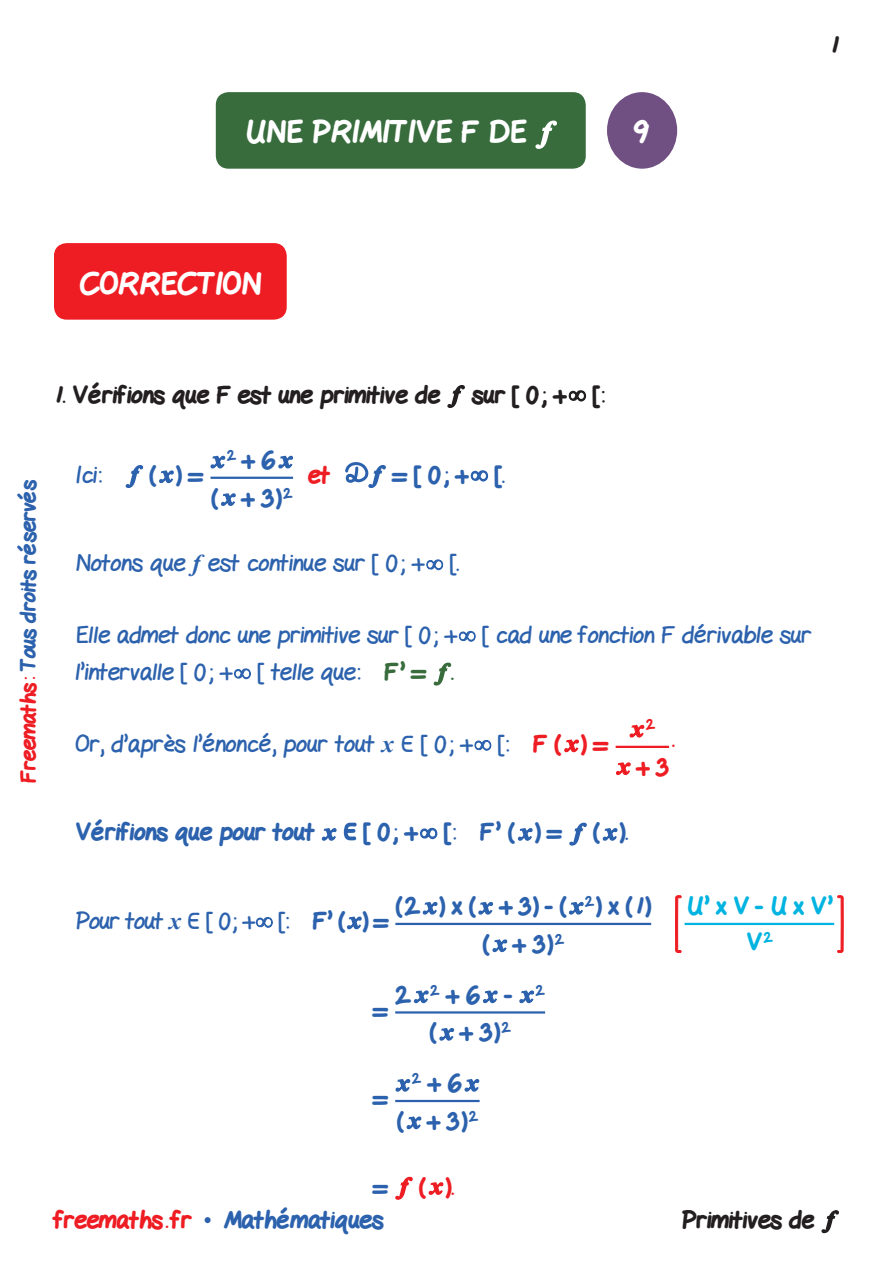
<style>
.page{position:relative;width:893px;height:1263px;background:#fff}
.page>*{position:absolute;margin:0;border:0;box-sizing:border-box;transform-origin:0 0}
.t1{font:800 30px "Gel Pen";color:#fff}
.Texte-corr{font:24px/37.5px "Gel Pen";letter-spacing:-.005em;color:#2c62ad}
.Texte-corr-2{font:800 24px "Gel Pen";color:#2c62ad}
.Texte-Ennonce{font:800 24px "Gel Pen";color:#231f20}
.Texte{font:800 24px "Gel Pen";color:#2c62ad}
.Texte-corr-3{font:24px "Gel Pen";letter-spacing:-.025em;color:#2c62ad}
.Texte-2{font:800 24px "Gel Pen";color:#00b3e0}
.Texte-corr-4{font:800 24px "Gel Pen";color:#ee1d23}
.Texte-3{font:800 24px "Gel Pen";color:#ee1d23}
.t2{font:800 21px "Gel Pen";letter-spacing:-.01em;color:#2c62ad}
.Texte-4{font:800 13.95px "Gel Pen";color:#ee1d23}
.s1{color:#ee1d23}
.s2{font-family:"Times New Roman";font-weight:700;font-style:italic}
.s3{font-weight:800;color:#386c3d}
.s4{color:#386c3d}
.s5{font-weight:800;color:#ee1d23}
.s6{font-weight:800}
.s7{font-family:"Times New Roman";font-weight:400}
</style>
<div class="page">
<div style="left:54px;top:243px;width:233px;height:77px;background:#ee1d23;border-radius:13px"></div>
<div style="left:607px;top:92px;width:70px;height:77px;background:#704f83;border-radius:50%"></div>
<div style="left:216px;top:92px;width:370px;height:77px;background:#386c3d;border-radius:13px"></div>
<svg style="left:535px;top:120px;width:22px;height:29px"></svg>
<svg style="left:447px;top:385px;width:18px;height:23px"></svg>
<svg style="left:568px;top:390px;width:19px;height:12px"></svg>
<svg style="left:125px;top:465px;width:19px;height:23px"></svg>
<svg style="left:159px;top:470px;width:15px;height:14px"></svg>
<hr style="left:210px;top:477px;width:83px;height:2px;background:#2c62ad">
<svg style="left:210px;top:455px;width:16px;height:14px"></svg>
<svg style="left:278px;top:455px;width:16px;height:14px"></svg>
<svg style="left:221px;top:493px;width:15px;height:13px"></svg>
<svg style="left:345px;top:462px;width:41px;height:26px"></svg>
<svg style="left:470px;top:470px;width:19px;height:12px"></svg>
<svg style="left:426px;top:559px;width:17px;height:11px"></svg>
<svg style="left:459px;top:631px;width:17px;height:11px"></svg>
<svg style="left:234px;top:668px;width:17px;height:11px"></svg>
<svg style="left:433px;top:662px;width:19px;height:24px"></svg>
<svg style="left:474px;top:740px;width:18px;height:11px"></svg>
<svg style="left:564px;top:739px;width:15px;height:14px"></svg>
<hr style="left:616px;top:746px;width:53px;height:2px;background:#ee1d23">
<svg style="left:629px;top:724px;width:16px;height:14px"></svg>
<svg style="left:616px;top:762px;width:15px;height:13px"></svg>
<svg style="left:321px;top:822px;width:36px;height:19px"></svg>
<svg style="left:420px;top:827px;width:18px;height:13px"></svg>
<svg style="left:517px;top:828px;width:16px;height:13px"></svg>
<svg style="left:569px;top:822px;width:18px;height:24px"></svg>
<svg style="left:602px;top:828px;width:16px;height:13px"></svg>
<svg style="left:256px;top:917px;width:17px;height:11px"></svg>
<svg style="left:347px;top:916px;width:15px;height:14px"></svg>
<hr style="left:395px;top:923px;width:256px;height:2px;background:#2c62ad">
<svg style="left:422px;top:902px;width:16px;height:13px"></svg>
<svg style="left:478px;top:901px;width:16px;height:14px"></svg>
<svg style="left:569px;top:902px;width:15px;height:13px"></svg>
<svg style="left:492px;top:939px;width:16px;height:14px"></svg>
<svg style="left:675px;top:895px;width:7px;height:58px"></svg>
<hr style="left:685px;top:923px;width:149px;height:2px;background:#00b3e0">
<svg style="left:837px;top:895px;width:7px;height:58px"></svg>
<hr style="left:395px;top:1011px;width:150px;height:2px;background:#2c62ad">
<svg style="left:413px;top:990px;width:16px;height:14px"></svg>
<svg style="left:483px;top:990px;width:15px;height:14px"></svg>
<svg style="left:519px;top:990px;width:16px;height:14px"></svg>
<svg style="left:439px;top:1028px;width:16px;height:13px"></svg>
<hr style="left:395px;top:1100px;width:85px;height:2px;background:#2c62ad">
<svg style="left:395px;top:1079px;width:16px;height:13px"></svg>
<svg style="left:464px;top:1079px;width:16px;height:13px"></svg>
<svg style="left:406px;top:1116px;width:16px;height:14px"></svg>
<svg style="left:395px;top:1176px;width:18px;height:24px"></svg>
<svg style="left:428px;top:1182px;width:16px;height:13px"></svg>
<svg style="left:821px;top:1210px;width:18px;height:24px"></svg>
<p class="t1" style="left:245px;top:109px;width:283px">UNE PRIMITIVE F DE</p>
<p class="t1" style="left:634px;top:109px;width:16px">9</p>
<p class="Texte-Ennonce" style="left:830px;top:26px;width:10px">1</p>
<p class="t1" style="left:80px;top:260px;width:183px">CORRECTION</p>
<p class="t2" style="left:12px;top:783px;width:305px;rotate:-90deg"><span class="s1">Freemaths:</span> Tous droits réservés</p>
<p class="Texte-Ennonce" style="left:54px;top:376px;width:388px">1. Vérifions que F est une primitive de</p>
<p class="Texte-Ennonce" style="left:472px;top:376px;width:134px">sur [ 0; + [:</p>
<p class="Texte" style="left:227px;top:441px;width:50px"><sup>2</sup> + 6</p>
<p class="Texte" style="left:211px;top:479px;width:83px">( + 3)<sup>2</sup></p>
<p class="Texte-corr" style="left:75px;top:453px;width:28px">Ici:</p>
<p class="Texte-corr-2" style="left:149px;top:456px;width:56px">( ) =</p>
<p class="Texte-corr-4" style="left:308px;top:456px;width:24px">et</p>
<p class="Texte-corr-2" style="left:393px;top:456px;width:113px">= [ 0; + [.</p>
<p class="Texte-corr" style="left:75px;top:542px;width:385px">Notons que <span class="s2">f</span> est continue sur [ 0 ; + [.</p>
<p class="Texte-corr" style="left:75px;top:613px;width:737px">Elle admet donc une primitive sur [ 0; + [ cad une fonction F dérivable sur l’intervalle [ 0; + [ telle que: <span class="s3">F’ =</span> <span class="s4">.</span></p>
<p class="Texte-corr" style="left:75px;top:722px;width:535px">Or, d’après l’énoncé, pour tout <span class="s2">x</span> ı [ 0; + [: <span class="s5">F ( ) =</span></p>
<p class="Texte-4" style="left:646px;top:713px;width:10px">2</p>
<p class="Texte-3" style="left:637px;top:748px;width:34px">+ 3</p>
<p class="Texte-corr-4" style="left:672px;top:720px;width:4px">.</p>
<p class="Texte-corr-2" style="left:75px;top:813px;width:241px">Vérifions que pour tout</p>
<p class="Texte-corr-2" style="left:364px;top:813px;width:200px">[ 0; + [: F’ ( ) =</p>
<p class="Texte-corr-2" style="left:593px;top:813px;width:37px">( ).</p>
<p class="Texte" style="left:395px;top:887px;width:257px">(2 ) x ( + 3) - ( <sup>2</sup>) x (1)</p>
<p class="Texte" style="left:483px;top:925px;width:83px">( + 3)<sup>2</sup></p>
<p class="Texte-corr-3" style="left:75px;top:901px;width:315px">Pour tout <span class="s2">x</span> ı [ 0; + [: <span class="s6">F’ ( ) =</span></p>
<p class="Texte" style="left:395px;top:976px;width:151px">2 <sup>2</sup> + 6 - <sup>2</sup></p>
<p class="Texte" style="left:429px;top:1013px;width:83px">( + 3)<sup>2</sup></p>
<p class="Texte-corr-2" style="left:374px;top:990px;width:16px">=</p>
<p class="Texte-corr-2" style="left:374px;top:1079px;width:16px">=</p>
<p class="Texte" style="left:412px;top:1064px;width:51px"><sup>2</sup> + 6</p>
<p class="Texte" style="left:397px;top:1102px;width:83px">( + 3)<sup>2</sup></p>
<p class="Texte-2" style="left:686px;top:887px;width:148px">U’ x V - U x V’</p>
<p class="Texte-2" style="left:746px;top:923px;width:28px">V<sup>2</sup></p>
<p class="Texte-corr-2" style="left:374px;top:1167px;width:16px">=</p>
<p class="Texte-corr-4" style="left:419px;top:1167px;width:37px">( ).</p>
<p class="Texte-corr-2" style="left:54px;top:1201px;width:331px"><span class="s1">freemaths . fr</span> <span class="s7">•</span> Mathématiques</p>
<p class="Texte-Ennonce" style="left:681px;top:1201px;width:134px">Primitives de</p>
</div>
